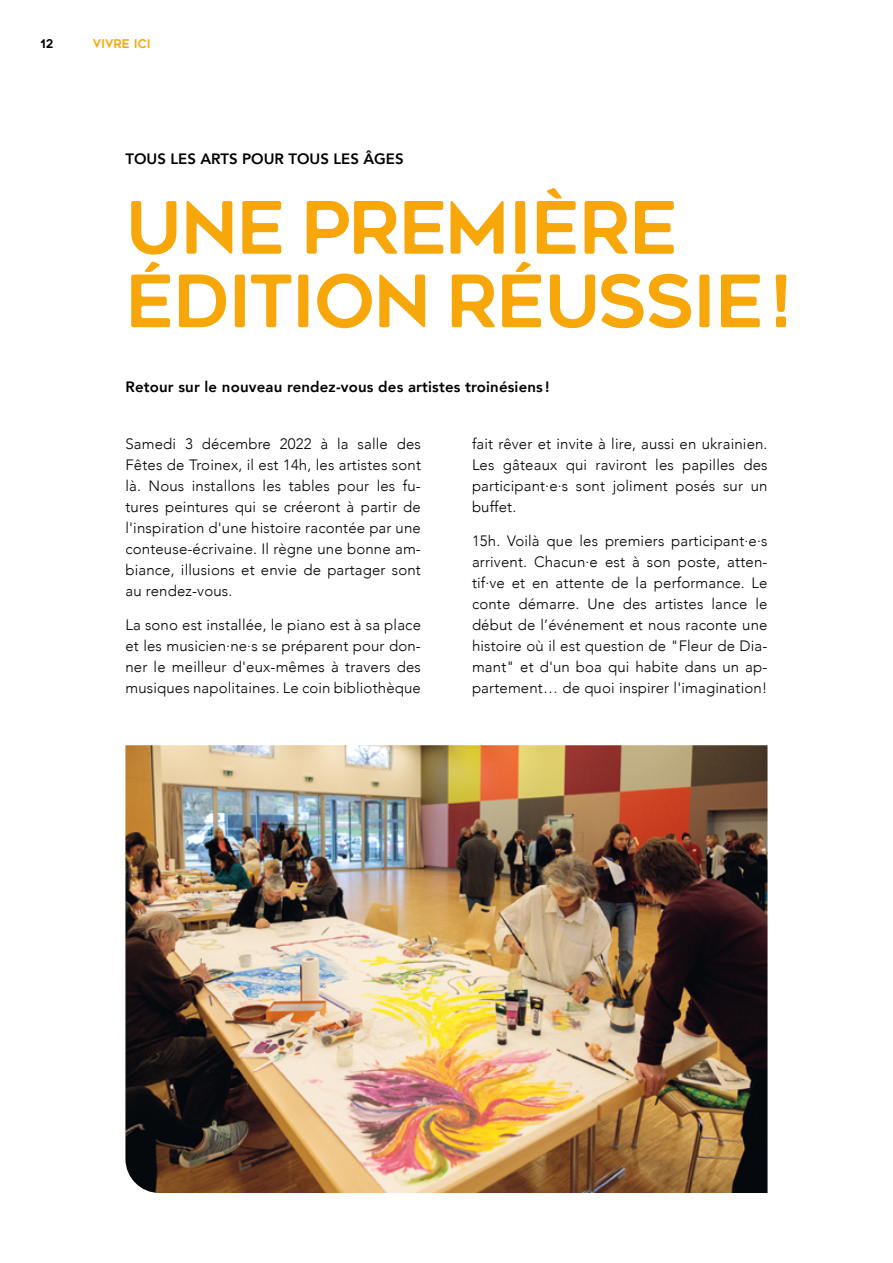
<style>
.page{position:relative;width:893px;height:1263px;background:#fff}
.page>*{position:absolute;margin:0;border:0;box-sizing:border-box;transform-origin:0 0}
.t1{font:72px/73.5px "Geometos Rounded";letter-spacing:-.02em;color:#f7a70a}
.t2{font:300 15px/21px "Avenir";letter-spacing:.01em;color:#000;text-align:justify}
.t3{font:800 15px "Avenir";letter-spacing:.01em;color:#000}
.t4{font:12px "Geometos Rounded";color:#f7a70a}
.t5{font:12px "Geometos";color:#000}
</style>
<div class="page">
<img style="left:125px;top:745px;width:642px;height:448px">
<p class="t5" style="left:41px;top:37px;width:15px">12</p>
<p class="t4" style="left:93px;top:37px;width:60px">VIVRE ICI</p>
<p class="t3" style="left:125px;top:147px;width:280px">TOUS LES ARTS POUR TOUS LES ÂGES</p>
<h1 class="t1" style="left:125px;top:191px;width:668px">UNE PREMIÈRE<br>ÉDITION RÉUSSIE!</h1>
<p class="t3" style="left:125px;top:375px;width:426px">Retour sur le nouveau rendez-vous des artistes troinésiens !</p>
<p class="t2" style="left:125px;top:433px;width:297px">Samedi 3 décembre 2022 à la salle des Fêtes de Troinex, il est 14h, les artistes sont là. Nous installons les tables pour les fu&shy;tures peintures qui se créeront à partir de l'inspiration d'une histoire racontée par une conteuse-écrivaine. Il règne une bonne am&shy;biance, illusions et envie de partager sont au rendez-vous.</p>
<p class="t2" style="left:125px;top:614px;width:297px">La sono est installée, le piano est à sa place et les musicien·ne·s se préparent pour don&shy;ner le meilleur d'eux-mêmes à travers des musiques napolitaines. Le coin bibliothèque</p>
<p class="t2" style="left:472px;top:433px;width:297px">fait rêver et invite à lire, aussi en ukrainien.<br>Les gâteaux qui raviront les papilles des participant·e·s sont joliment posés sur un buffet.</p>
<p class="t2" style="left:472px;top:530px;width:297px">15h. Voilà que les premiers participant·e·s arrivent. Chacun·e est à son poste, atten&shy;tif·ve et en attente de la performance. Le conte démarre. Une des artistes lance le début de l’événement et nous raconte une histoire où il est question de "Fleur de Dia&shy;mant" et d'un boa qui habite dans un ap&shy;partement… de quoi inspirer l'imagination!</p>
</div>
